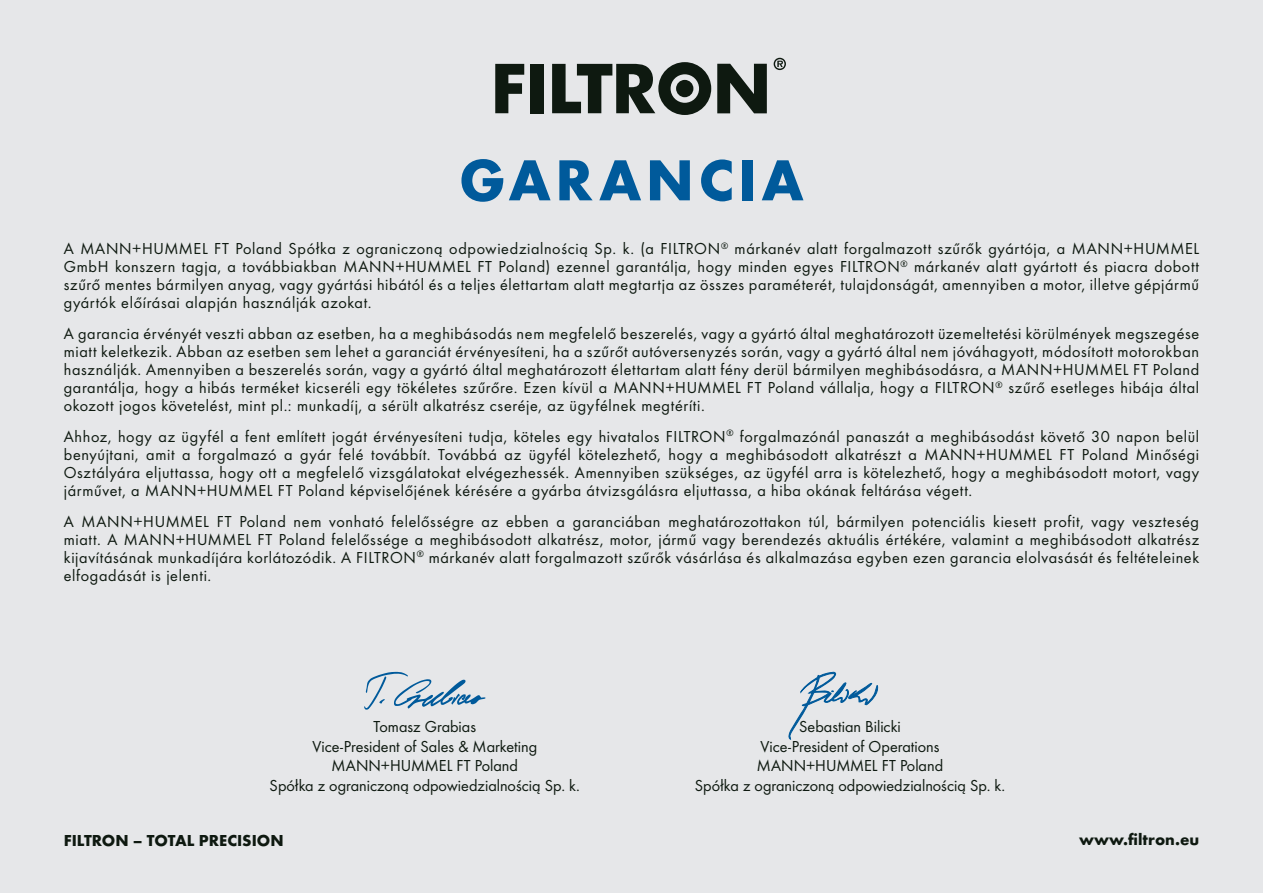
<style>
.page{position:relative;width:1263px;height:893px;background:#e6e7e9}
.page>*{position:absolute;margin:0;border:0;box-sizing:border-box;transform-origin:0 0}
.t1{font:700 60px "Futura";letter-spacing:.07em;color:#005a9b}
.t2{font:16.5px/18px "Futura Boo";letter-spacing:.02em;color:#0e1910;text-align:justify}
.t3{font:16.5px/19.5px "Futura Boo";color:#0e1910;text-align:center}
.t4{font:700 16.5px "Futura";color:#0e1910}
</style>
<div class="page">
<svg style="left:774px;top:58px;width:12px;height:12px"></svg>
<svg style="left:495px;top:64px;width:29px;height:49px"></svg>
<div style="left:530px;top:64px;width:14px;height:49px;background:#0e1910"></div>
<svg style="left:717px;top:64px;width:50px;height:49px"></svg>
<svg style="left:552px;top:62px;width:159px;height:53px"></svg>
<svg style="left:364px;top:672px;width:121px;height:38px"></svg>
<svg style="left:788px;top:671px;width:91px;height:69px"></svg>
<p class="t1" style="left:459px;top:136px;width:346px">GARANCIA</p>
<p class="t2" style="left:64px;top:239px;width:1137px">A MANN+HUMMEL FT Poland Spółka z ograniczoną odpowiedzialnością Sp. k. (a FILTRON<sup>®</sup> márkanév alatt forgalmazott szűrők gyártója, a MANN+HUMMEL GmbH konszern tagja, a továbbiakban MANN+HUMMEL FT Poland) ezennel garantálja, hogy minden egyes FILTRON<sup>®</sup> márkanév alatt gyártott és piacra dobott szűrő mentes bármilyen anyag, vagy gyártási hibától és a teljes élettartam alatt megtartja az összes paraméterét, tulajdonságát, amennyiben a motor, illetve gépjármű gyártók előírásai alapján használják azokat.</p>
<p class="t2" style="left:64px;top:324px;width:1137px">A garancia érvényét veszti abban az esetben, ha a meghibásodás nem megfelelő beszerelés, vagy a gyártó által meghatározott üzemeltetési körülmények megszegése miatt keletkezik. Abban az esetben sem lehet a garanciát érvényesíteni, ha a szűrőt autóversenyzés során, vagy a gyártó által nem jóváhagyott, módosított motorokban használják. Amennyiben a beszerelés során, vagy a gyártó által meghatározott élettartam alatt fény derül bármilyen meghibásodásra, a MANN+HUMMEL FT Poland garantálja, hogy a hibás terméket kicseréli egy tökéletes szűrőre. Ezen kívül a MANN+HUMMEL FT Poland vállalja, hogy a FILTRON<sup>®</sup> szűrő esetleges hibája által okozott jogos követelést, mint pl.: munkadíj, a sérült alkatrész cseréje, az ügyfélnek megtéríti.</p>
<p class="t2" style="left:64px;top:427px;width:1137px">Ahhoz, hogy az ügyfél a fent említett jogát érvényesíteni tudja, köteles egy hivatalos FILTRON<sup>®</sup> forgalmazónál panaszát a meghibásodást követő 30 napon belül benyújtani, amit a forgalmazó a gyár felé továbbít. Továbbá az ügyfél kötelezhető, hogy a meghibásodott alkatrészt a MANN+HUMMEL FT Poland Minőségi Osztályára eljuttassa, hogy ott a megfelelő vizsgálatokat elvégezhessék. Amennyiben szükséges, az ügyfél arra is kötelezhető, hogy a meghibásodott motort, vagy járművet, a MANN+HUMMEL FT Poland képviselőjének kérésére a gyárba átvizsgálásra eljuttassa, a hiba okának feltárása végett.</p>
<p class="t2" style="left:64px;top:511px;width:1137px">A MANN+HUMMEL FT Poland nem vonható felelősségre az ebben a garanciában meghatározottakon túl, bármilyen potenciális kiesett profit, vagy veszteség miatt. A MANN+HUMMEL FT Poland felelőssége a meghibásodott alkatrész, motor, jármű vagy berendezés aktuális értékére, valamint a meghibásodott alkatrész kijavításának munkadíjára korlátozódik. A FILTRON<sup>®</sup> márkanév alatt forgalmazott szűrők vásárlása és alkalmazása egyben ezen garancia elolvasását és feltételeinek elfogadását is jelenti.</p>
<p class="t3" style="left:373px;top:716px;width:104px">Tomasz Grabias</p>
<p class="t3" style="left:270px;top:735px;width:312px">Vice-President of Sales &amp; Marketing<br>MANN+HUMMEL FT Poland<br>Spółka z ograniczoną odpowiedzialnością Sp. k.</p>
<p class="t3" style="left:799px;top:716px;width:103px">Sebastian Bilicki</p>
<p class="t3" style="left:695px;top:735px;width:312px">Vice-President of Operations<br>MANN+HUMMEL FT Poland<br>Spółka z ograniczoną odpowiedzialnością Sp. k.</p>
<p class="t4" style="left:64px;top:828px;width:221px">FILTRON – TOTAL PRECISION</p>
<p class="t4" style="left:1079px;top:828px;width:122px">www.filtron.eu</p>
</div>
